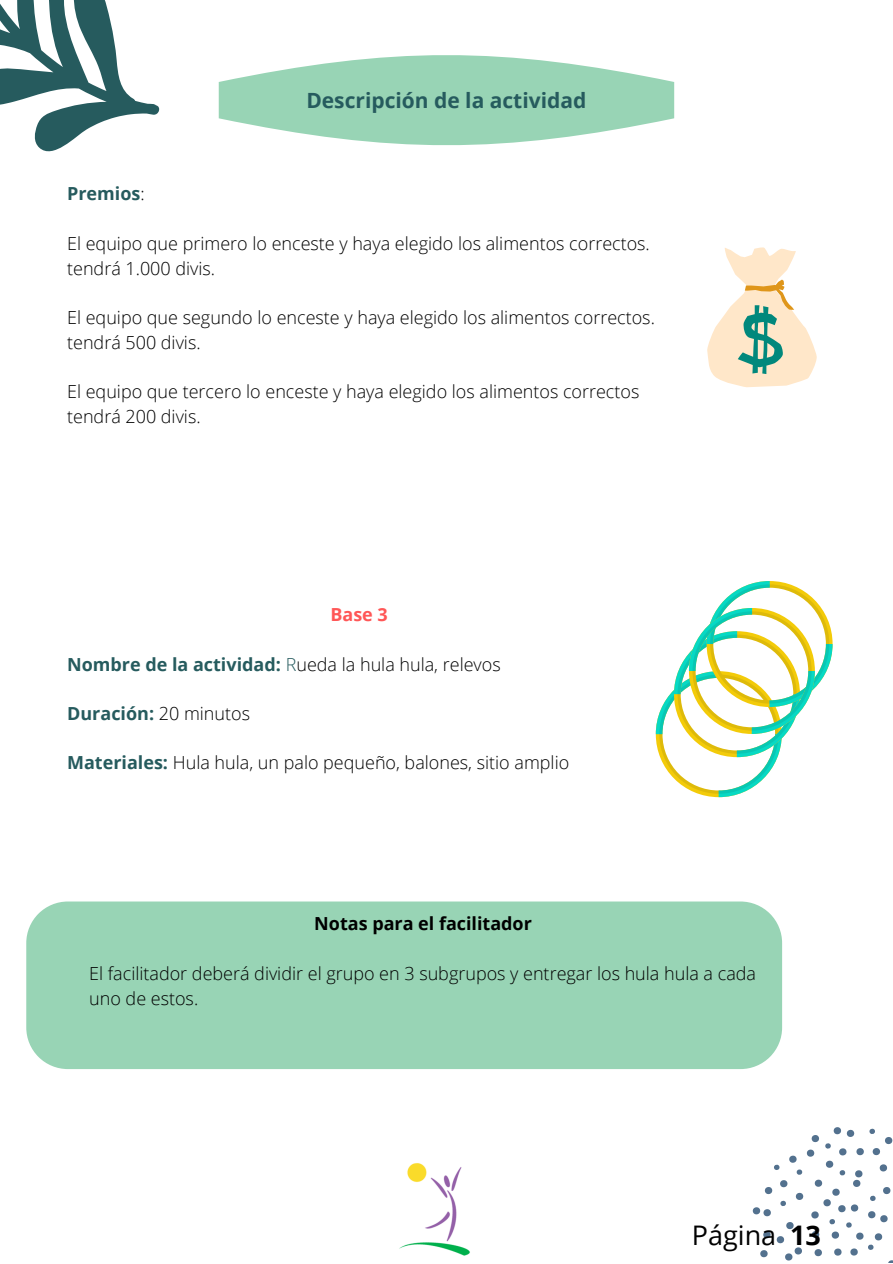
<style>
.page{position:relative;width:893px;height:1264px;background:#fff}
.page>*{position:absolute;margin:0;border:0;box-sizing:border-box;transform-origin:0 0}
.t1{font:27px "Open Sans";color:#000}
.t2{font:700 21px "Open Sans";color:#265b5e}
.t3{font:300 18px/24.8px "Open Sans";color:#000}
.t4{font:700 18px "Open Sans";color:#265b5e}
.t5{font:700 18px "Open Sans";color:#000}
.t6{font:700 18px "Open Sans";color:#ff5757}
.s1{font-weight:300;color:#000}
.s2{font-weight:700;color:#265b5e}
.s3{color:#265b5e}
.s4{font-weight:700}
</style>
<div class="page">
<svg style="left:0;top:0;width:160px;height:152px"></svg>
<svg style="left:752px;top:1127px;width:141px;height:135px"></svg>
<svg style="left:219px;top:55px;width:455px;height:90px"></svg>
<img style="left:399px;top:1163px;width:71px;height:93px">
<div style="left:26px;top:901px;width:756px;height:168px;background:#98d4b5"></div>
<svg style="left:707px;top:247px;width:109px;height:140px"></svg>
<svg style="left:655px;top:581px;width:177px;height:216px"></svg>
<p class="t2" style="left:306px;top:86px;width:281px">Descripción de la actividad</p>
<p class="t4" style="left:67px;top:181px;width:79px">Premios<span class="s1">:</span></p>
<p class="t3" style="left:67px;top:230px;width:584px">El equipo que primero lo enceste y haya elegido los alimentos correctos. tendrá 1.000 divis.</p>
<p class="t3" style="left:67px;top:305px;width:589px">El equipo que segundo lo enceste y haya elegido los alimentos correctos. tendrá 500 divis.</p>
<p class="t3" style="left:67px;top:379px;width:573px">El equipo que tercero lo enceste y haya elegido los alimentos correctos tendrá 200 divis.</p>
<p class="t6" style="left:330px;top:602px;width:59px">Base 3</p>
<p class="t3" style="left:67px;top:651px;width:435px"><span class="s2">Nombre de la actividad:</span> <span class="s3">R</span>ueda la hula hula, relevos</p>
<p class="t4" style="left:67px;top:700px;width:184px">Duración: <span class="s1">20 minutos</span></p>
<p class="t3" style="left:67px;top:750px;width:503px"><span class="s2">Materiales:</span> Hula hula, un palo pequeño, balones, sitio amplio</p>
<p class="t5" style="left:314px;top:911px;width:219px">Notas para el facilitador</p>
<p class="t3" style="left:89px;top:960px;width:668px">El facilitador deberá dividir el grupo en 3 subgrupos y entregar los hula hula a cada uno de estos.</p>
<h1 class="t1" style="left:691px;top:1216px;width:131px">Página <span class="s4">13</span></h1>
</div>
